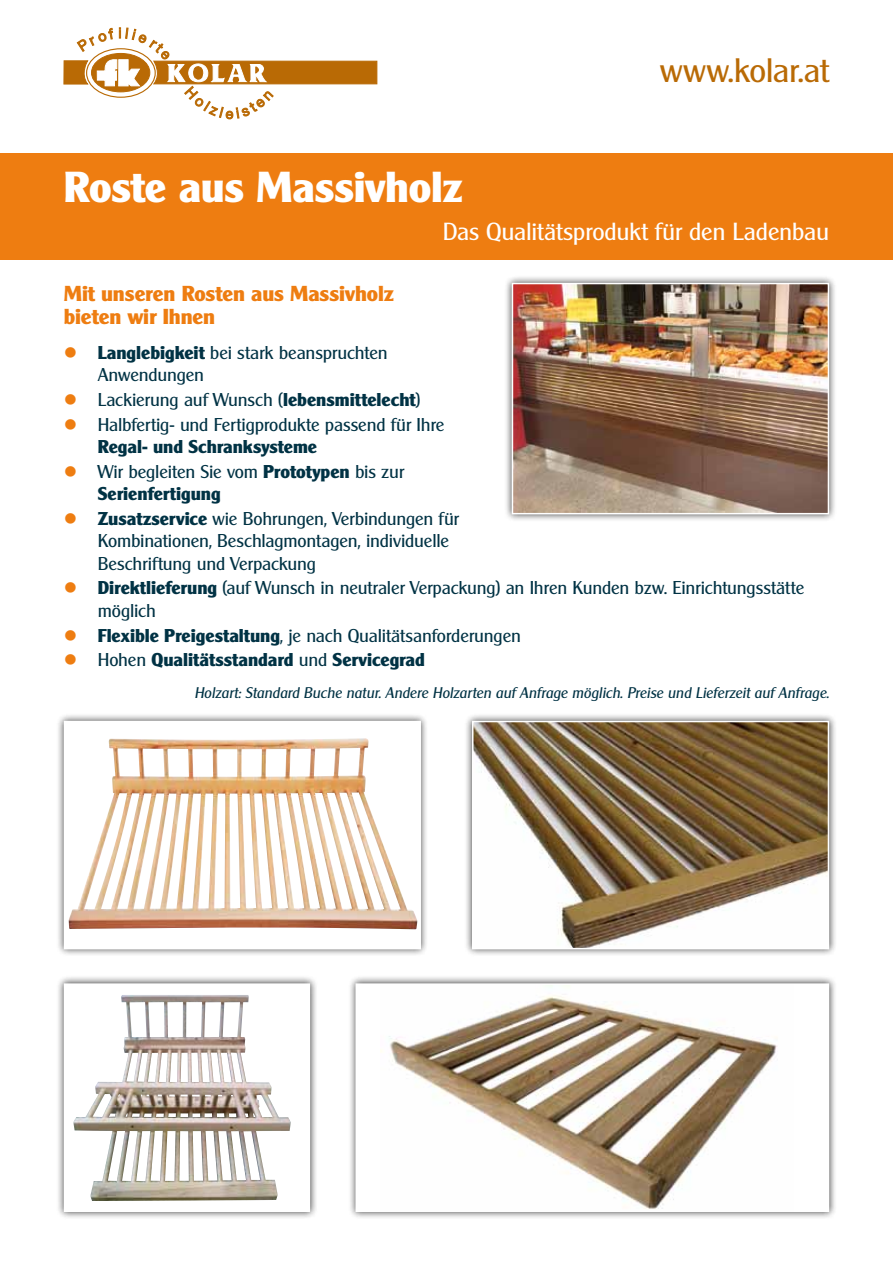
<style>
.page{position:relative;width:893px;height:1263px;background:#fff}
.page>*{position:absolute;margin:0;border:0;box-sizing:border-box;transform-origin:0 0}
.t1{font:700 42px "Cleargothic CE";letter-spacing:-.005em;color:#fff}
.t2{font:32.85px "Cleargothic CE";letter-spacing:-.015em;color:#b96a05}
.t3{font:24px "Cleargothic CE";letter-spacing:-.01em;color:#fff}
.t4{font:700 21px/22.5px "Cleargothic CE";color:#ee7d11}
.t5{font:18px/22.5px "Cleargothic CE";letter-spacing:-.01em;color:#003244}
.t6{font:700 18px/22.5px "Cleargothic CE";color:#003244}
.t7{font:italic 15px "Cleargothic CE";color:#003244}
.s1{color:#ee7d11}
.s2{font-weight:700}
.s3{font-weight:400}
</style>
<div class="page">
<div style="left:0;top:153px;width:893px;height:106px;background:#ee7d11"></div>
<div style="left:504px;top:275px;width:333px;height:247px;background:#000;opacity:.75"></div>
<img style="left:515px;top:286px;width:311px;height:225px">
<div style="left:512px;top:283px;width:317px;height:231px;border:2px solid #fff"></div>
<div style="left:56px;top:976px;width:262px;height:244px;background:#000;opacity:.75"></div>
<div style="left:65px;top:984px;width:244px;height:227px;background:#fff"></div>
<img style="left:73px;top:995px;width:218px;height:206px">
<div style="left:56px;top:713px;width:373px;height:244px;background:#000;opacity:.75"></div>
<div style="left:65px;top:721px;width:355px;height:228px;background:#fff"></div>
<img style="left:69px;top:738px;width:348px;height:191px">
<div style="left:348px;top:976px;width:489px;height:244px;background:#000;opacity:.75"></div>
<div style="left:356px;top:984px;width:472px;height:227px;background:#fff"></div>
<img style="left:380px;top:986px;width:397px;height:223px">
<div style="left:355px;top:983px;width:474px;height:229px;border:2px solid #fff"></div>
<div style="left:464px;top:713px;width:373px;height:244px;background:#000;opacity:.75"></div>
<img style="left:475px;top:724px;width:351px;height:222px">
<div style="left:472px;top:721px;width:357px;height:228px;border:2px solid #fff"></div>
<svg style="left:64px;top:28px;width:313px;height:91px"></svg>
<h2 class="t2" style="left:660px;top:51px;width:171px">www.kolar.at</h2>
<h1 class="t1" style="left:64px;top:161px;width:400px">Roste aus Massivholz</h1>
<h3 class="t3" style="left:443px;top:217px;width:388px">Das Qualitätsprodukt für den Ladenbau</h3>
<p class="t4" style="left:64px;top:282px;width:332px">Mit unseren Rosten aus Massivholz bieten wir Ihnen</p>
<p class="t5" style="left:98px;top:341px;width:291px;text-indent:-34px"><span class="s1">●</span> <span class="s2">Langlebigkeit</span> bei stark beanspruchten<br>Anwendungen</p>
<p class="t5" style="left:64px;top:388px;width:358px"><span class="s1">●</span> Lackierung auf Wunsch (<span class="s2">lebensmittelecht</span>)</p>
<p class="t5" style="left:98px;top:413px;width:348px;text-indent:-34px"><span class="s1">●</span> Halbfertig- und Fertigprodukte passend für Ihre<br><span class="s2">Regal- und Schranksysteme</span></p>
<p class="t6" style="left:98px;top:460px;width:308px;text-indent:-34px"><span class="s1">●</span> <span class="s3">Wir begleiten Sie vom</span> Prototypen <span class="s3">bis zur<br></span>Serienfertigung</p>
<p class="t5" style="left:98px;top:507px;width:363px;text-indent:-34px"><span class="s1">●</span> <span class="s2">Zusatzservice</span> wie Bohrungen, Verbindungen für<br>Kombinationen, Beschlagmontagen, individuelle<br>Beschriftung und Verpackung</p>
<p class="t5" style="left:98px;top:577px;width:708px;text-indent:-34px"><span class="s1">●</span> <span class="s2">Direktlieferung</span> (auf Wunsch in neutraler Verpackung) an Ihren Kunden bzw. Einrichtungsstätte möglich</p>
<p class="t5" style="left:64px;top:624px;width:459px"><span class="s1">●</span> <span class="s2">Flexible Preigestaltung</span>, je nach Qualitätsanforderungen</p>
<p class="t6" style="left:64px;top:648px;width:363px"><span class="s1">●</span> <span class="s3">Hohen</span> Qualitätsstandard <span class="s3">und</span> Servicegrad</p>
<p class="t7" style="left:194px;top:683px;width:636px">Holzart: Standard Buche natur. Andere Holzarten auf Anfrage möglich. Preise und Lieferzeit auf Anfrage.</p>
</div>
